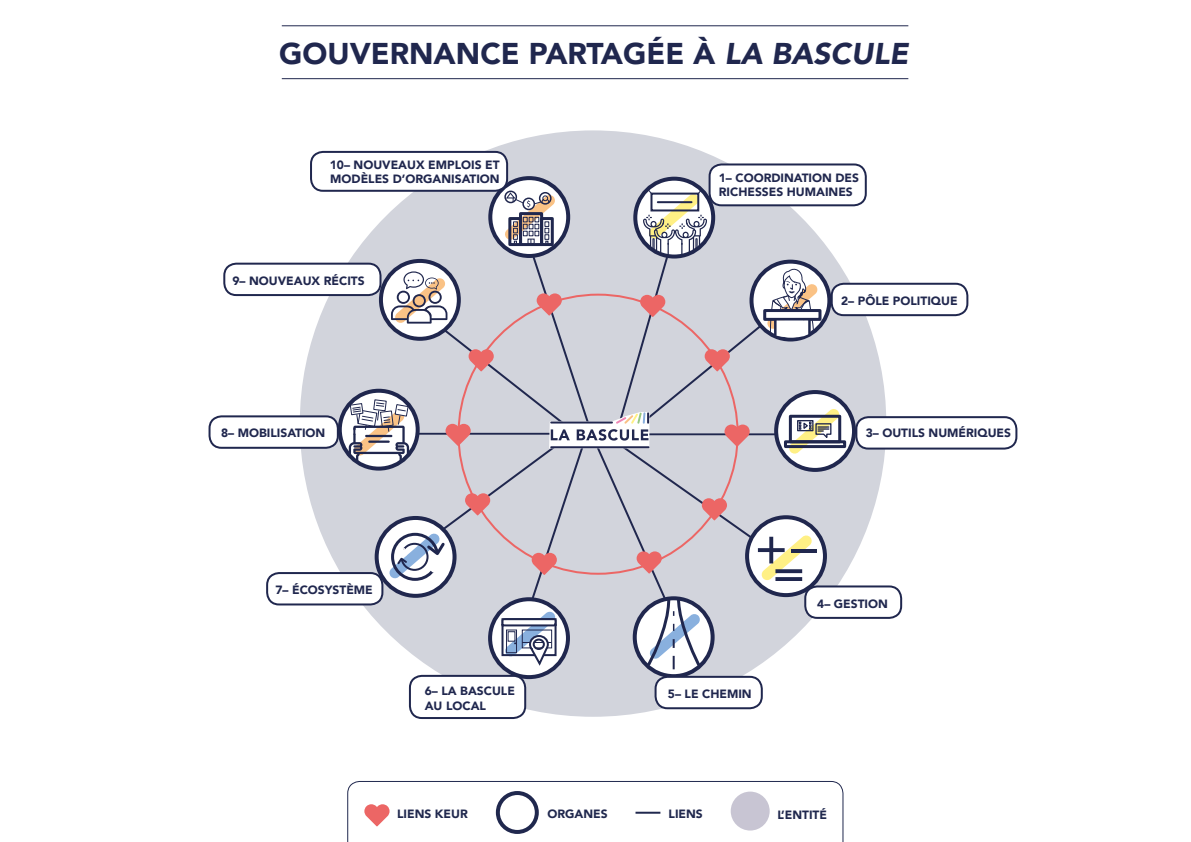
<style>
.page{position:relative;width:1191px;height:842px;background:#fff}
.page>*{position:absolute;margin:0;border:0;box-sizing:border-box;transform-origin:0 0}
.t1{font:500 50px "Avenir";color:#20274e}
.t2{font:900 30px "Avenir";color:#20274e}
.t3{font:900 12px/14.4px "Avenir";color:#20274e}
.t4{font:900 12px "Avenir";color:#20284e}
.s1{font-style:italic}
</style>
<div class="page">
<hr style="left:282px;top:78px;width:626px;height:1px;background:#20274e">
<hr style="left:282px;top:25px;width:626px;height:1px;background:#20274e">
<div style="left:300px;top:130px;width:586px;height:587px;background:#d2d4dc;border-radius:50%"></div>
<svg style="left:776px;top:392px;width:78px;height:78px"></svg>
<div style="left:789px;top:415px;width:52px;height:28px;border:3px solid #20274e"></div>
<div style="left:784px;top:440px;width:62px;height:8px;border:3px solid #20274e"></div>
<div style="left:856px;top:417px;width:160px;height:32px;background:#fff;border-radius:12px"></div>
<div style="left:855px;top:416px;width:162px;height:34px;border:2px solid #20274e;border-radius:12px"></div>
<div style="left:804px;top:585px;width:98px;height:34px;border:2px solid #20274e;border-radius:12px"></div>
<svg style="left:635px;top:598px;width:77px;height:78px"></svg>
<div style="left:655px;top:677px;width:107px;height:31px;background:#fff;border-radius:12px"></div>
<div style="left:654px;top:676px;width:109px;height:33px;border:2px solid #20274e;border-radius:12px"></div>
<svg style="left:490px;top:599px;width:78px;height:78px"></svg>
<div style="left:410px;top:676px;width:115px;height:42px;background:#fff;border-radius:12px"></div>
<div style="left:409px;top:675px;width:117px;height:44px;border:2px solid #20274e;border-radius:12px"></div>
<div style="left:224px;top:264px;width:156px;height:31px;background:#fff;border-radius:12px"></div>
<div style="left:223px;top:263px;width:158px;height:33px;border:2px solid #20274e;border-radius:12px"></div>
<svg style="left:340px;top:391px;width:78px;height:78px"></svg>
<div style="left:209px;top:416px;width:129px;height:32px;background:#fff;border-radius:12px"></div>
<div style="left:208px;top:415px;width:131px;height:34px;border:2px solid #20274e;border-radius:12px"></div>
<svg style="left:635px;top:179px;width:78px;height:78px"></svg>
<div style="left:709px;top:164px;width:156px;height:41px;background:#fff;border-radius:12px"></div>
<div style="left:708px;top:163px;width:158px;height:43px;border:2px solid #20274e;border-radius:12px"></div>
<div style="left:267px;top:573px;width:115px;height:31px;background:#fff;border-radius:12px"></div>
<div style="left:266px;top:572px;width:117px;height:33px;border:2px solid #20274e;border-radius:12px"></div>
<svg style="left:490px;top:178px;width:78px;height:78px"></svg>
<div style="left:311px;top:152px;width:196px;height:39px;background:#fff;border-radius:12px"></div>
<div style="left:310px;top:151px;width:198px;height:41px;border:2px solid #20274e;border-radius:12px"></div>
<div style="left:831px;top:284px;width:136px;height:31px;background:#fff;border-radius:12px"></div>
<div style="left:830px;top:283px;width:138px;height:33px;border:2px solid #20274e;border-radius:12px"></div>
<svg style="left:349px;top:188px;width:490px;height:481px"></svg>
<svg style="left:347px;top:781px;width:496px;height:61px"></svg>
<h2 class="t2" style="left:279px;top:28px;width:630px">GOUVERNANCE PARTAGÉE À <span class="s1">LA BASCULE</span></h2>
<p class="t3" style="left:330px;top:157px;width:171px">10– NOUVEAUX EMPLOIS ET<br>MODÈLES D’ORGANISATION</p>
<p class="t3" style="left:232px;top:273px;width:134px">9– NOUVEAUX RÉCITS</p>
<p class="t3" style="left:221px;top:426px;width:106px">8– MOBILISATION</p>
<p class="t3" style="left:275px;top:582px;width:99px">7– ÉCOSYSTÈME</p>
<p class="t3" style="left:719px;top:170px;width:142px">1– COORDINATION DES<br>RICHESSES HUMAINES</p>
<p class="t3" style="left:841px;top:293px;width:118px">2– PÔLE POLITIQUE</p>
<h1 class="t1" style="left:754px;top:503px;width:63px">+–</h1>
<h1 class="t1" style="left:772px;top:530px;width:35px">=</h1>
<p class="t3" style="left:865px;top:425px;width:147px">3– OUTILS NUMÉRIQUES</p>
<p class="t3" style="left:817px;top:596px;width:72px">4– GESTION</p>
<p class="t3" style="left:425px;top:684px;width:92px">6– LA BASCULE</p>
<p class="t3" style="left:668px;top:686px;width:85px">5– LE CHEMIN</p>
<p class="t3" style="left:425px;top:698px;width:63px">AU LOCAL</p>
<p class="t4" style="left:397px;top:804px;width:72px">LIENS KEUR</p>
<p class="t4" style="left:547px;top:804px;width:62px">ORGANES</p>
<p class="t4" style="left:668px;top:804px;width:36px">LIENS</p>
<p class="t4" style="left:777px;top:804px;width:51px">L’ENTITÉ</p>
</div>
